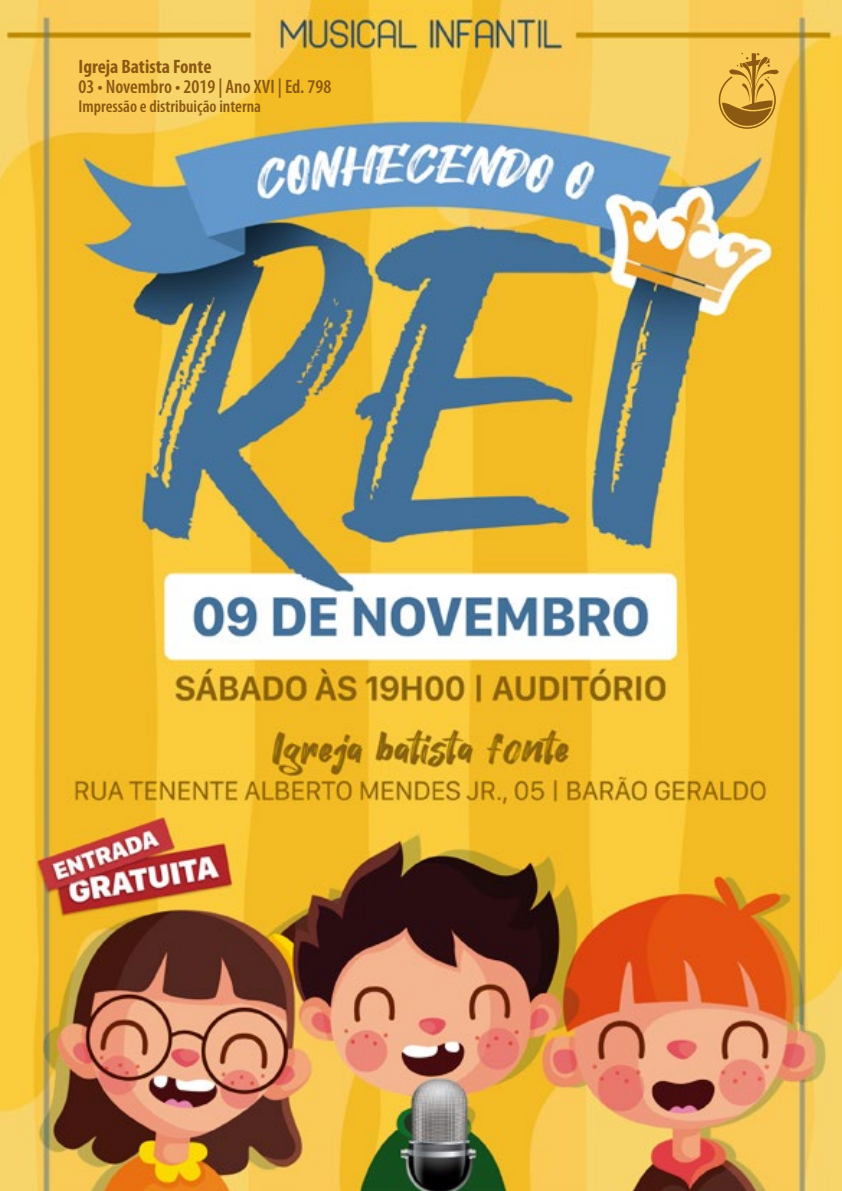
<style>
.page{position:relative;width:842px;height:1191px;background:#fff}
.page>*{position:absolute;margin:0;border:0;box-sizing:border-box;transform-origin:0 0}
.t1{font:600 condensed 19.4px "Myriad Pro";color:#8b5912}
.t2{font:700 condensed 19.4px "Myriad Pro";color:#8b5912}
.t3{font:600 condensed 17.4px "Myriad Pro";color:#8b5912}
</style>
<div class="page">
<img style="left:0;top:0;width:842px;height:1191px">
<svg style="left:719px;top:53px;width:62px;height:76px;background:#d5a53f"></svg>
<p class="t2" style="left:79px;top:54px;width:135px">Igreja Batista Fonte</p>
<p class="t1" style="left:79px;top:74px;width:254px">03 • Novembro • 2019 | Ano XVI | Ed. 798</p>
<p class="t3" style="left:79px;top:95px;width:184px">Impressão e distribuição interna</p>
</div>
